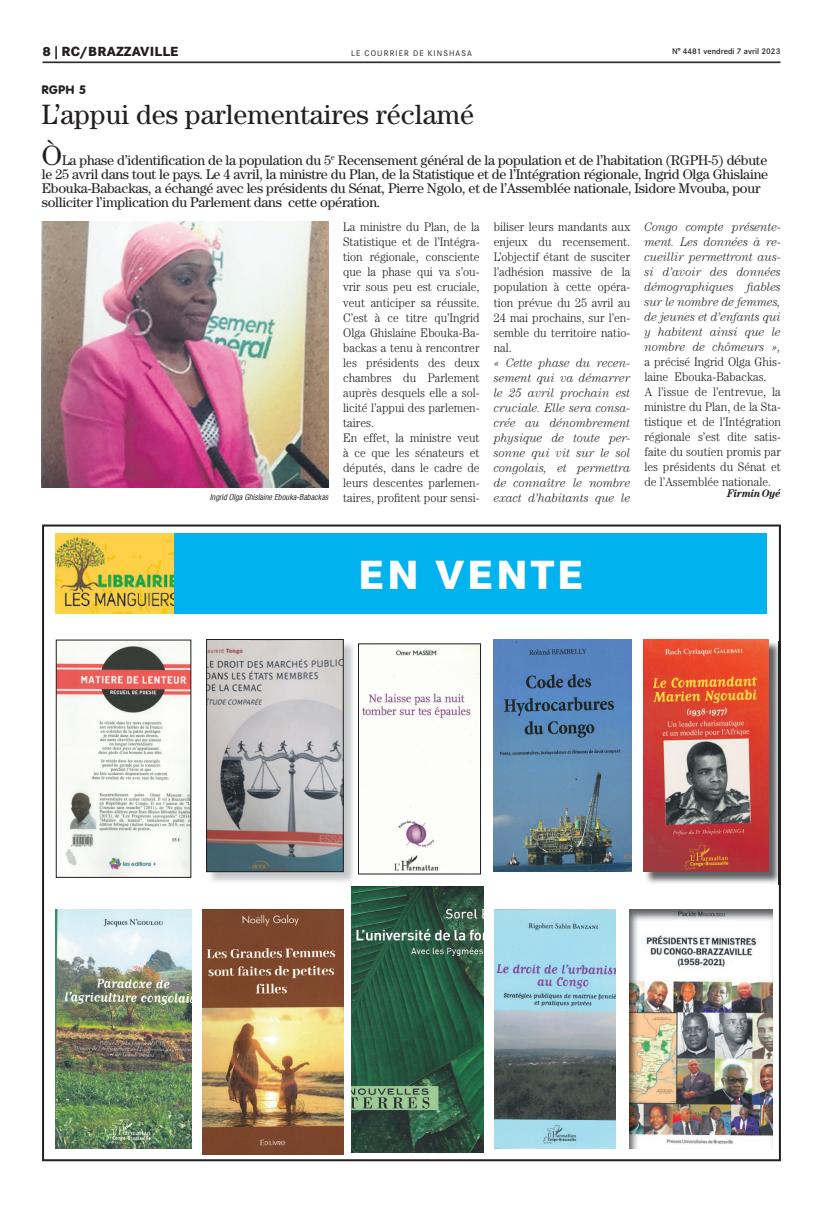
<style>
.page{position:relative;width:823px;height:1205px;background:#fff}
.page>*{position:absolute;margin:0;border:0;box-sizing:border-box;transform-origin:0 0}
.t1{font:800 40px "Corporate SBQ";letter-spacing:.07em;color:#fff}
.t2{font:28px "Century";color:#231f20}
.t3{font:14px/14px "Century";letter-spacing:-.02em;color:#231f20}
.t4{font:800 13px "Corporate SBQ";letter-spacing:.01em;color:#231f20}
.t5{font:300 12.5px/15px "Century";color:#231f20;scale:.93 1}
.t6{font:italic 300 12.5px/15px "Century";color:#231f20;text-align:justify;scale:.93 1}
.t7{font:800 12px "Corporate Rounded";color:#231f20}
.t8{font:italic 700 11px "Century";letter-spacing:-.025em;color:#231f20;scale:.93 1}
.t9{font:italic 8px "Corporate Condensed";color:#231f20}
.t10{font:500 8px "Corporate SBQ";color:#231f20}
.t11{font:8px "Corporate SBQ";letter-spacing:.14em;color:#231f20}
.s1{font-size:28px}
</style>
<div class="page">
<hr style="left:43px;top:62px;width:737px;height:1px;background:#231f20">
<img style="left:42px;top:222px;width:286px;height:266px">
<svg style="left:42px;top:524px;width:738px;height:637px"></svg>
<img style="left:56px;top:533px;width:118px;height:80px">
<div style="left:174px;top:533px;width:591px;height:80px;background:#00b3ef"></div>
<img style="left:207px;top:640px;width:149px;height:244px">
<img style="left:208px;top:641px;width:133px;height:229px">
<div style="left:206px;top:639px;width:137px;height:233px;border:1px solid #231f20"></div>
<img style="left:644px;top:641px;width:136px;height:243px">
<img style="left:643px;top:640px;width:124px;height:232px">
<img style="left:493px;top:640px;width:137px;height:231px">
<img style="left:629px;top:910px;width:142px;height:238px">
<img style="left:55px;top:910px;width:136px;height:238px">
<img style="left:494px;top:910px;width:121px;height:238px">
<img style="left:202px;top:910px;width:141px;height:244px">
<img style="left:351px;top:886px;width:132px;height:267px">
<img style="left:58px;top:641px;width:131px;height:235px">
<div style="left:56px;top:639px;width:135px;height:239px;border:1px solid #231f20"></div>
<img style="left:360px;top:645px;width:118px;height:227px">
<div style="left:358px;top:643px;width:122px;height:231px;border:1px solid #231f20"></div>
<p class="t4" style="left:43px;top:43px;width:137px">8 | RC/BRAZZAVILLE</p>
<p class="t11" style="left:351px;top:49px;width:122px">LE COURRIER DE KINSHASA</p>
<p class="t10" style="left:671px;top:46px;width:110px">N° 4481 vendredi 7 avril 2023</p>
<p class="t7" style="left:42px;top:82px;width:46px">RGPH 5</p>
<h2 class="t2" style="left:42px;top:98px;width:433px">L’appui des parlementaires réclamé</h2>
<p class="t3" style="left:42px;top:153px;width:727px"><span class="s1">Ò</span>La phase d’identification de la population du 5<sup>e</sup> Recensement général de la population et de l’habitation (RGPH-5) débute le 25 avril dans tout le pays. Le 4 avril, la ministre du Plan, de la Statistique et de l’Intégration régionale, Ingrid Olga Ghislaine Ebouka-Babackas, a échangé avec les présidents du Sénat, Pierre Ngolo, et de l’Assemblée nationale, Isidore Mvouba, pour solliciter l’implication du Parlement dans cette opération.</p>
<p class="t9" style="left:210px;top:492px;width:120px">Ingrid Olga Ghislaine Ebouka-Babackas</p>
<p class="t5" style="left:343px;top:219px;width:148px">La ministre du Plan, de la<br>Statistique et de l’Intégra&shy;tion régionale, consciente que la phase qui va s’ou&shy;vrir sous peu est cruciale, veut anticiper sa réussite.<br>C’est à ce titre qu’Ingrid<br>Olga Ghislaine Ebouka-Ba&shy;backas a tenu à rencontrer les présidents des deux chambres du Parlement auprès desquels elle a sol&shy;licité l’appui des parlemen&shy;taires.<br>En effet, la ministre veut à ce que les sénateurs et députés, dans le cadre de leurs descentes parlemen&shy;taires, profitent pour sensi-</p>
<p class="t5" style="left:493px;top:219px;width:148px;text-align:justify">biliser leurs mandants aux enjeux du recensement.<br>L’objectif étant de susciter l’adhésion massive de la population à cette opéra&shy;tion prévue du 25 avril au 24 mai prochains, sur l’en&shy;semble du territoire natio&shy;nal.</p>
<p class="t6" style="left:493px;top:355px;width:148px">« Cette phase du recen&shy;sement qui va démarrer le 25 avril prochain est cruciale. Elle sera consa&shy;crée au dénombrement physique de toute per&shy;sonne qui vit sur le sol congolais, et permettra de connaître le nombre exact d’habitants que le</p>
<p class="t6" style="left:644px;top:220px;width:148px">Congo compte présente&shy;ment. Les données à re&shy;cueillir permettront aus&shy;si d’avoir des données démographiques fiables sur le nombre de femmes, de jeunes et d’enfants qui y habitent ainsi que le nombre de chômeurs »,</p>
<p class="t5" style="left:644px;top:354px;width:148px">a précisé Ingrid Olga Ghis&shy;laine Ebouka-Babackas.<br>A l’issue de l’entrevue, la ministre du Plan, de la Sta&shy;tistique et de l’Intégration régionale s’est dite satis&shy;faite du soutien promis par les présidents du Sénat et de l’Assemblée nationale.</p>
<p class="t8" style="left:726px;top:487px;width:59px">Firmin Oyé</p>
<h1 class="t1" style="left:358px;top:549px;width:226px">EN VENTE</h1>
</div>
